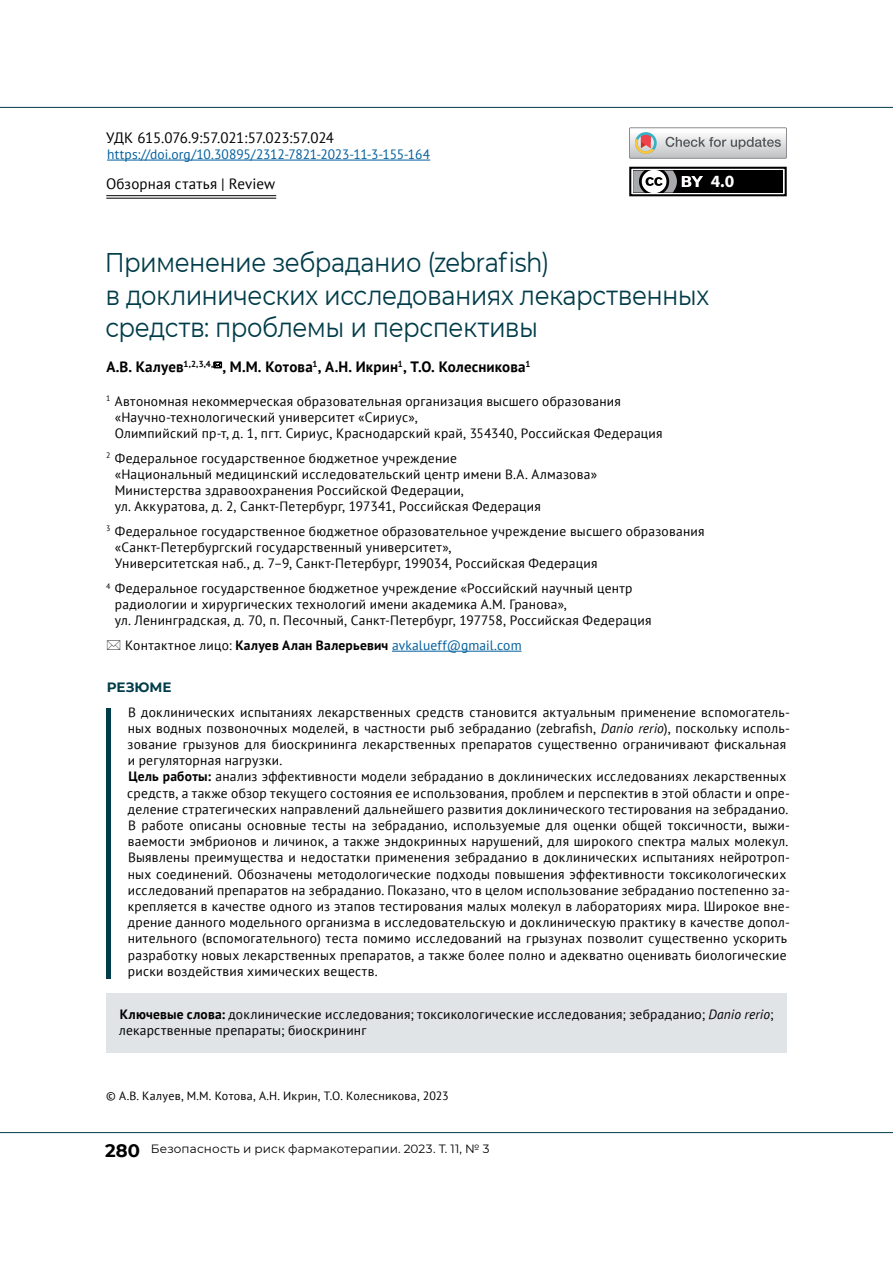
<style>
.page{position:relative;width:893px;height:1263px;background:#fff}
.page>*{position:absolute;margin:0;border:0;box-sizing:border-box;transform-origin:0 0}
.Title_RUS{font:27px/32.4px "Montserrat";letter-spacing:-.02em;color:#003c49;scale:.9 1}
.t1{font:700 17.25px "Myriad Pro";color:#fff}
.Author_RUS{font:700 15px "PT Sans";letter-spacing:.01em;color:#000}
.Article_type{font:15px "PT Sans";letter-spacing:-.02em;color:#000}
.Article_type-2{font:15px "PT Sans";color:#000}
.Abstracts_RUS{font:13.5px/16.2px "PT Sans";letter-spacing:.02em;color:#000}
.Address_RUS{font:13.5px/16.2px "PT Sans";letter-spacing:.02em;color:#000}
.Keywords_2_word_RUS{font:13.5px/16.2px "PT Sans";letter-spacing:.015em;color:#000}
.Address_RUS-2{font:700 13.5px "PT Sans";letter-spacing:.015em;color:#000}
.DOI{font:13.5px "PT Sans";letter-spacing:-.005em;color:#005e9e}
.Abstracts_Zagol{font:700 13.5px "Montserrat";color:#003c49}
.t2{font:12px "PT Sans";letter-spacing:.02em;color:#000}
.t3{font:12px "Montserrat";letter-spacing:.01em;color:#000}
.s1{font-weight:400}
.s2{font-weight:400;color:#005e9e}
.s3{font-style:italic}
.s4{font-weight:700}
.s5{font-weight:700;font-size:18px}
</style>
<div class="page">
<hr style="left:0;top:1132px;width:893px;height:1px;background:#003c49">
<hr style="left:0;top:107px;width:893px;height:1px;background:#003c49">
<div style="left:106px;top:993px;width:681px;height:59px;background:#e0e4e7"></div>
<hr style="left:107px;top:160px;width:323px;height:1px;background:#005e9e">
<hr style="left:106px;top:195px;width:170px;height:1px;background:#000">
<hr style="left:106px;top:198px;width:170px;height:1px;background:#000">
<hr style="left:392px;top:651px;width:130px;height:1px;background:#005e9e">
<svg style="left:629px;top:128px;width:157px;height:30px"></svg>
<div style="left:629px;top:167px;width:158px;height:29px;border:2px solid #000"></div>
<div style="left:633px;top:170px;width:150px;height:23px;background:#000"></div>
<svg style="left:633px;top:170px;width:70px;height:23px"></svg>
<div style="left:106px;top:708px;width:5px;height:271px;background:#003c49"></div>
<svg style="left:213px;top:362px;width:9px;height:6px"></svg>
<p class="Article_type" style="left:106px;top:128px;width:229px">УДК 615.076.9:57.021:57.023:57.024</p>
<p class="DOI" style="left:107px;top:146px;width:325px">https://doi.org/10.30895/2312-7821-2023-11-3-155-164</p>
<p class="Article_type-2" style="left:106px;top:174px;width:171px">Обзорная статья | Review</p>
<p class="t1" style="left:711px;top:170px;width:25px">4.0</p>
<p class="Title_RUS" style="left:105px;top:246px;width:673px">Применение зебраданио (zebrafish)<br>в доклинических исследованиях лекарственных средств: проблемы и перспективы</p>
<p class="Author_RUS" style="left:106px;top:357px;width:425px">А.В. Калуев<sup>1,2,3,4,</sup> , М.М. Котова<sup>1</sup>, А.Н. Икрин<sup>1</sup>, Т.О. Колесникова<sup>1</sup></p>
<p class="Address_RUS" style="left:115px;top:392px;width:549px;text-indent:-9px"><sup>1</sup> Автономная некоммерческая образовательная организация высшего образования «Научно-технологический университет «Сириус»,<br>Олимпийский пр-т, д. 1, пгт. Сириус, Краснодарский край, 354340, Российская Федерация</p>
<p class="Address_RUS" style="left:115px;top:449px;width:484px;text-indent:-9px"><sup>2</sup> Федеральное государственное бюджетное учреждение<br>«Национальный медицинский исследовательский центр имени В.А. Алмазова» Министерства здравоохранения Российской Федерации,<br>ул. Аккуратова, д. 2, Санкт-Петербург, 197341, Российская Федерация</p>
<p class="Address_RUS" style="left:115px;top:523px;width:591px;text-indent:-9px"><sup>3</sup> Федеральное государственное бюджетное образовательное учреждение высшего образования «Санкт-Петербургский государственный университет»,<br>Университетская наб., д. 7–9, Санкт-Петербург, 199034, Российская Федерация</p>
<p class="Address_RUS" style="left:115px;top:580px;width:538px;text-indent:-9px"><sup>4</sup> Федеральное государственное бюджетное учреждение «Российский научный центр радиологии и хирургических технологий имени академика А.М. Гранова»,<br>ул. Ленинградская, д. 70, п. Песочный, Санкт-Петербург, 197758, Российская Федерация</p>
<p class="Address_RUS-2" style="left:125px;top:636px;width:398px"><span class="s1">Контактное лицо:</span> Калуев Алан Валерьевич <span class="s2">avkalueff@gmail.com</span></p>
<p class="Abstracts_Zagol" style="left:107px;top:677px;width:66px">РЕЗЮМЕ</p>
<p class="Abstracts_RUS" style="left:128px;top:703px;width:664px">В доклинических испытаниях лекарственных средств становится актуальным применение вспомогатель&shy;ных водных позвоночных моделей, в частности рыб зебраданио (zebrafish, <span class="s3">Danio rerio</span>), поскольку исполь&shy;зование грызунов для биоскрининга лекарственных препаратов существенно ограничивают фискальная и регуляторная нагрузки.</p>
<p class="Abstracts_RUS" style="left:127px;top:768px;width:664px"><span class="s4">Цель работы:</span> анализ эффективности модели зебраданио в доклинических исследованиях лекарственных средств, а также обзор текущего состояния ее использования, проблем и перспектив в этой области и опре&shy;деление стратегических направлений дальнейшего развития доклинического тестирования на зебраданио.</p>
<p class="Abstracts_RUS" style="left:128px;top:817px;width:664px">В работе описаны основные тесты на зебраданио, используемые для оценки общей токсичности, выжи&shy;ваемости эмбрионов и личинок, а также эндокринных нарушений, для широкого спектра малых молекул.<br>Выявлены преимущества и недостатки применения зебраданио в доклинических испытаниях нейротроп&shy;ных соединений. Обозначены методологические подходы повышения эффективности токсикологических исследований препаратов на зебраданио. Показано, что в целом использование зебраданио постепенно за&shy;крепляется в качестве одного из этапов тестирования малых молекул в лабораториях мира. Широкое вне&shy;дрение данного модельного организма в исследовательскую и доклиническую практику в качестве допол&shy;нительного (вспомогательного) теста помимо исследований на грызунах позволит существенно ускорить разработку новых лекарственных препаратов, а также более полно и адекватно оценивать биологические риски воздействия химических веществ.</p>
<p class="Keywords_2_word_RUS" style="left:119px;top:1005px;width:656px"><span class="s4">Ключевые слова:</span> доклинические исследования; токсикологические исследования; зебраданио; <span class="s3">Danio rerio</span>; лекарственные препараты; биоскрининг</p>
<p class="t2" style="left:106px;top:1088px;width:344px">© А.В. Калуев, М.М. Котова, А.Н. Икрин, Т.О. Колесникова, 2023</p>
<p class="t3" style="left:105px;top:1140px;width:386px"><span class="s5">280</span> Безопасность и риск фармакотерапии. 2023. Т. 11, № 3</p>
</div>
